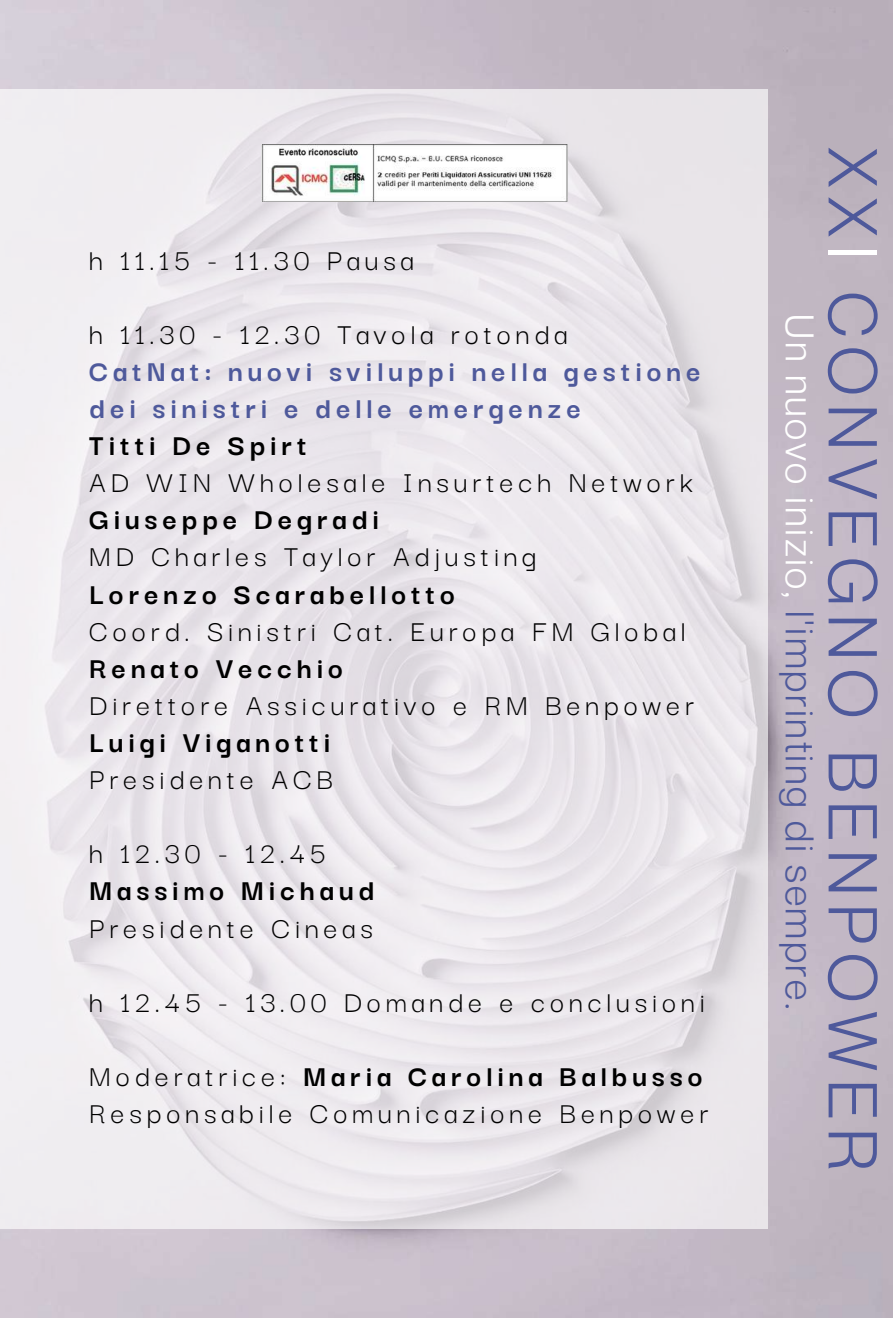
<style>
.page{position:relative;width:893px;height:1319px;background:#fff}
.page>*{position:absolute;margin:0;border:0;box-sizing:border-box;transform-origin:0 0}
.t1{font:67.5px "Neue Montreal";letter-spacing:.13em;color:#4e599b}
.t2{font:39px "Neue Montreal";letter-spacing:.065em;color:#4e599b}
.t3{font:31.5px/37px "Darker Grotesque";letter-spacing:.155em;color:#000}
.t4{font:700 31.5px "Darker Grotesque";letter-spacing:.155em;color:#000}
.t5{font:700 31.5px/37px "Darker Grotesque";letter-spacing:.155em;color:#4e599b}
.s1{font-weight:700}
.s2{color:#fff}
</style>
<div class="page">
<div style="left:0;top:89px;width:767px;height:1139px;background:#ebe7ed"></div>
<img style="left:261px;top:144px;width:306px;height:57px">
<p class="t3" style="left:89px;top:239px;width:326px">h 11.15 - 11.30 Pausa</p>
<p class="t3" style="left:89px;top:313px;width:479px">h 11.30 - 12.30 Tavola rotonda</p>
<p class="t5" style="left:89px;top:350px;width:612px">CatNat: nuovi sviluppi nella gestione dei sinistri e delle emergenze</p>
<p class="t4" style="left:89px;top:422px;width:219px">Titti De Spirt</p>
<p class="t3" style="left:89px;top:461px;width:605px">AD WIN Wholesale Insurtech Network</p>
<p class="t4" style="left:89px;top:496px;width:291px">Giuseppe Degradi</p>
<p class="t3" style="left:89px;top:536px;width:449px">MD Charles Taylor Adjusting</p>
<p class="t4" style="left:89px;top:570px;width:367px">Lorenzo Scarabellotto</p>
<p class="t3" style="left:89px;top:610px;width:598px">Coord. Sinistri Cat. Europa FM Global</p>
<p class="t4" style="left:89px;top:644px;width:255px">Renato Vecchio</p>
<p class="t3" style="left:89px;top:684px;width:606px">Direttore Assicurativo e RM Benpower</p>
<p class="t4" style="left:89px;top:718px;width:242px">Luigi Viganotti</p>
<p class="t3" style="left:89px;top:758px;width:245px">Presidente ACB</p>
<p class="t3" style="left:89px;top:832px;width:238px">h 12.30 - 12.45</p>
<p class="t4" style="left:89px;top:867px;width:286px">Massimo Michaud</p>
<p class="t3" style="left:89px;top:907px;width:285px">Presidente Cineas</p>
<p class="t3" style="left:89px;top:981px;width:617px">h 12.45 - 13.00 Domande e conclusioni</p>
<p class="t3" style="left:89px;top:1055px;width:620px">Moderatrice: <span class="s1">Maria Carolina Balbusso<br></span>Responsabile Comunicazione Benpower</p>
<p class="t2" style="left:823px;top:314px;width:696px;rotate:90deg"><span class="s2">Un nuovo inizio,</span> l'imprinting di sempre.</p>
<h1 class="t1" style="left:894px;top:147px;width:1025px;rotate:90deg">XX<span class="s2">I</span> CONVEGNO BENPOWER</h1>
</div>
